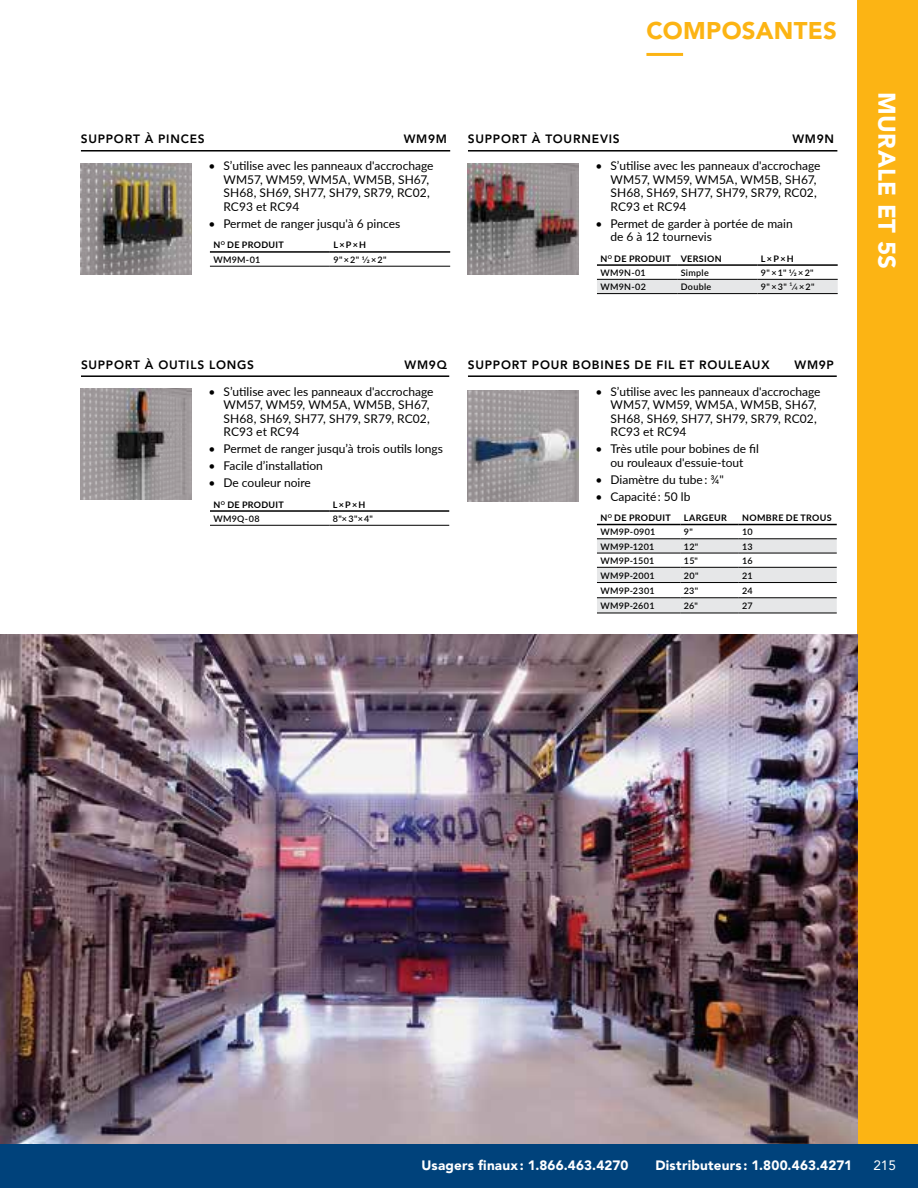
<style>
.page{position:relative;width:918px;height:1188px;background:#fff}
.page>*{position:absolute;margin:0;border:0;box-sizing:border-box;transform-origin:0 0}
.t1{font:900 24px "Avenir LT Std";letter-spacing:.015em;color:#fcb414}
.t2{font:900 24px "Avenir LT Std";letter-spacing:.015em;color:#fff}
.t3{font:900 13.5px "Avenir LT Std";letter-spacing:.015em;color:#fff}
.t4{font:13.5px "Avenir LT Std";color:#fff}
.t5{font:12px/13.5px "Lato";color:#000}
.t6{font:800 12px "Avenir LT Std";letter-spacing:.065em;color:#000}
.t7{font:600 9px "Lato";letter-spacing:.025em;color:#000}
.t8{font:700 9px "Lato";letter-spacing:.035em;color:#000}
.s1{font-size:4.95px}
</style>
<div class="page">
<div style="left:857px;top:0;width:61px;height:1188px;background:#fcb414"></div>
<img style="left:468px;top:164px;width:111px;height:110px">
<img style="left:81px;top:388px;width:111px;height:112px">
<img style="left:81px;top:164px;width:111px;height:110px">
<img style="left:0;top:634px;width:857px;height:510px">
<img style="left:468px;top:391px;width:111px;height:111px">
<div style="left:0;top:1144px;width:918px;height:44px;background:#00427b"></div>
<hr style="left:646px;top:53px;width:37px;height:3px;background:#fcb414">
<hr style="left:81px;top:150px;width:369px;height:2px;background:#000">
<hr style="left:210px;top:266px;width:120px;height:1px;background:#000">
<hr style="left:330px;top:266px;width:120px;height:1px;background:#000">
<hr style="left:210px;top:251px;width:120px;height:2px;background:#000">
<hr style="left:330px;top:251px;width:120px;height:2px;background:#000">
<hr style="left:468px;top:150px;width:369px;height:2px;background:#000">
<div style="left:597px;top:280px;width:241px;height:13px;background:#e6e7e8"></div>
<hr style="left:597px;top:279px;width:80px;height:1px;background:#000">
<hr style="left:677px;top:279px;width:80px;height:1px;background:#000">
<hr style="left:597px;top:293px;width:80px;height:1px;background:#000">
<hr style="left:677px;top:293px;width:80px;height:1px;background:#000">
<hr style="left:757px;top:293px;width:81px;height:1px;background:#000">
<hr style="left:757px;top:279px;width:81px;height:1px;background:#000">
<hr style="left:597px;top:264px;width:80px;height:2px;background:#000">
<hr style="left:677px;top:264px;width:80px;height:2px;background:#000">
<hr style="left:757px;top:264px;width:81px;height:2px;background:#000">
<hr style="left:81px;top:375px;width:368px;height:2px;background:#000">
<hr style="left:210px;top:525px;width:119px;height:1px;background:#000">
<hr style="left:329px;top:525px;width:120px;height:1px;background:#000">
<hr style="left:210px;top:510px;width:119px;height:2px;background:#000">
<hr style="left:329px;top:510px;width:120px;height:2px;background:#000">
<hr style="left:468px;top:375px;width:369px;height:2px;background:#000">
<svg style="left:597px;top:540px;width:240px;height:73px"></svg>
<hr style="left:597px;top:539px;width:83px;height:1px;background:#000">
<hr style="left:680px;top:539px;width:59px;height:1px;background:#000">
<hr style="left:739px;top:539px;width:98px;height:1px;background:#000">
<hr style="left:597px;top:553px;width:83px;height:1px;background:#000">
<hr style="left:680px;top:553px;width:59px;height:1px;background:#000">
<hr style="left:739px;top:553px;width:98px;height:1px;background:#000">
<hr style="left:597px;top:567px;width:83px;height:1px;background:#000">
<hr style="left:680px;top:567px;width:59px;height:1px;background:#000">
<hr style="left:739px;top:567px;width:98px;height:1px;background:#000">
<hr style="left:597px;top:582px;width:83px;height:1px;background:#000">
<hr style="left:680px;top:582px;width:59px;height:1px;background:#000">
<hr style="left:739px;top:582px;width:98px;height:1px;background:#000">
<hr style="left:597px;top:598px;width:83px;height:1px;background:#000">
<hr style="left:680px;top:598px;width:59px;height:1px;background:#000">
<hr style="left:739px;top:598px;width:98px;height:1px;background:#000">
<hr style="left:597px;top:613px;width:83px;height:1px;background:#000">
<hr style="left:680px;top:613px;width:59px;height:1px;background:#000">
<hr style="left:739px;top:613px;width:98px;height:1px;background:#000">
<hr style="left:597px;top:524px;width:83px;height:1px;background:#000">
<hr style="left:680px;top:524px;width:59px;height:1px;background:#000">
<hr style="left:739px;top:524px;width:98px;height:1px;background:#000">
<h1 class="t1" style="left:646px;top:17px;width:192px">COMPOSANTES</h1>
<p class="t6" style="left:81px;top:132px;width:125px">SUPPORT À PINCES</p>
<p class="t6" style="left:404px;top:132px;width:45px">WM9M</p>
<p class="t5" style="left:223px;top:159px;width:212px;text-indent:-15px">• S’utilise avec les panneaux d'accrochage<br>WM57, WM59, WM5A, WM5B, SH67,<br>SH68, SH69, SH77, SH79, SR79, RC02,<br>RC93 et RC94</p>
<p class="t5" style="left:208px;top:216px;width:193px">• Permet de ranger jusqu'à 6 pinces</p>
<p class="t8" style="left:213px;top:239px;width:72px">N<sup>O</sup> DE PRODUIT</p>
<p class="t8" style="left:333px;top:239px;width:34px">L × P × H</p>
<p class="t7" style="left:213px;top:253px;width:48px">WM9M-01</p>
<p class="t7" style="left:333px;top:253px;width:55px">9" × 2" 1/2 × 2"</p>
<p class="t6" style="left:468px;top:132px;width:153px">SUPPORT À TOURNEVIS</p>
<p class="t6" style="left:792px;top:132px;width:43px">WM9N</p>
<p class="t5" style="left:610px;top:159px;width:212px;text-indent:-15px">• S’utilise avec les panneaux d'accrochage<br>WM57, WM59, WM5A, WM5B, SH67,<br>SH68, SH69, SH77, SH79, SR79, RC02,<br>RC93 et RC94</p>
<p class="t5" style="left:610px;top:216px;width:184px;text-indent:-15px">• Permet de garder à portée de main de 6 à 12 tournevis</p>
<p class="t8" style="left:600px;top:252px;width:123px">N<sup>O</sup> DE PRODUIT VERSION</p>
<p class="t8" style="left:761px;top:252px;width:34px">L × P × H</p>
<p class="t7" style="left:600px;top:266px;width:47px">WM9N-01</p>
<p class="t7" style="left:681px;top:266px;width:30px">Simple</p>
<p class="t7" style="left:761px;top:266px;width:54px">9" × 1" 1/2 × 2"</p>
<p class="t7" style="left:600px;top:280px;width:47px">WM9N-02</p>
<p class="t7" style="left:681px;top:280px;width:32px">Double</p>
<p class="t7" style="left:761px;top:280px;width:55px">9" × 3" <sup>1</sup> ⁄<span class="s1">4</span> × 2"</p>
<p class="t6" style="left:81px;top:357px;width:175px">SUPPORT À OUTILS LONGS</p>
<p class="t6" style="left:405px;top:357px;width:44px">WM9Q</p>
<p class="t5" style="left:224px;top:384px;width:212px;text-indent:-15px">• S’utilise avec les panneaux d'accrochage<br>WM57, WM59, WM5A, WM5B, SH67,<br>SH68, SH69, SH77, SH79, SR79, RC02,<br>RC93 et RC94</p>
<p class="t5" style="left:208px;top:442px;width:236px">• Permet de ranger jusqu’à trois outils longs</p>
<p class="t5" style="left:208px;top:459px;width:116px">• Facile d’installation</p>
<p class="t5" style="left:208px;top:476px;width:104px">• De couleur noire</p>
<p class="t8" style="left:214px;top:498px;width:72px">N<sup>O</sup> DE PRODUIT</p>
<p class="t8" style="left:333px;top:498px;width:34px">L × P × H</p>
<p class="t7" style="left:214px;top:512px;width:48px">WM9Q-08</p>
<p class="t7" style="left:333px;top:512px;width:42px">8"× 3"× 4"</p>
<p class="t6" style="left:468px;top:357px;width:303px">SUPPORT POUR BOBINES DE FIL ET ROULEAUX</p>
<p class="t6" style="left:795px;top:357px;width:41px">WM9P</p>
<p class="t5" style="left:610px;top:384px;width:212px;text-indent:-15px">• S’utilise avec les panneaux d'accrochage<br>WM57, WM59, WM5A, WM5B, SH67,<br>SH68, SH69, SH77, SH79, SR79, RC02,<br>RC93 et RC94</p>
<p class="t5" style="left:595px;top:442px;width:165px;text-align:center">• Très utile pour bobines de fil ou rouleaux d'essuie-tout</p>
<p class="t5" style="left:595px;top:472px;width:130px">• Diamètre du tube : ¾"</p>
<p class="t5" style="left:595px;top:489px;width:97px">• Capacité : 50 lb</p>
<p class="t8" style="left:600px;top:511px;width:72px">N<sup>O</sup> DE PRODUIT</p>
<p class="t8" style="left:684px;top:511px;width:44px">LARGEUR</p>
<p class="t8" style="left:742px;top:511px;width:91px">NOMBRE DE TROUS</p>
<p class="t7" style="left:600px;top:525px;width:56px">WM9P-0901</p>
<p class="t7" style="left:684px;top:525px;width:11px">9"</p>
<p class="t7" style="left:742px;top:525px;width:12px">10</p>
<p class="t7" style="left:600px;top:540px;width:55px">WM9P-1201</p>
<p class="t7" style="left:684px;top:540px;width:16px">12"</p>
<p class="t7" style="left:742px;top:540px;width:12px">13</p>
<p class="t7" style="left:600px;top:554px;width:55px">WM9P-1501</p>
<p class="t7" style="left:684px;top:554px;width:16px">15"</p>
<p class="t7" style="left:742px;top:554px;width:12px">16</p>
<p class="t7" style="left:600px;top:569px;width:56px">WM9P-2001</p>
<p class="t7" style="left:684px;top:569px;width:16px">20"</p>
<p class="t7" style="left:742px;top:569px;width:12px">21</p>
<p class="t7" style="left:600px;top:584px;width:56px">WM9P-2301</p>
<p class="t7" style="left:684px;top:584px;width:16px">23"</p>
<p class="t7" style="left:742px;top:584px;width:12px">24</p>
<p class="t7" style="left:600px;top:599px;width:56px">WM9P-2601</p>
<p class="t7" style="left:684px;top:599px;width:15px">26"</p>
<p class="t7" style="left:742px;top:599px;width:12px">27</p>
<h1 class="t2" style="left:901px;top:92px;width:179px;rotate:90deg">MURALE ET 5S</h1>
<p class="t3" style="left:421px;top:1157px;width:208px">Usagers finaux: 1.866.463.4270</p>
<p class="t3" style="left:655px;top:1157px;width:198px">Distributeurs : 1.800.463.4271</p>
<p class="t4" style="left:873px;top:1158px;width:24px">215</p>
</div>
